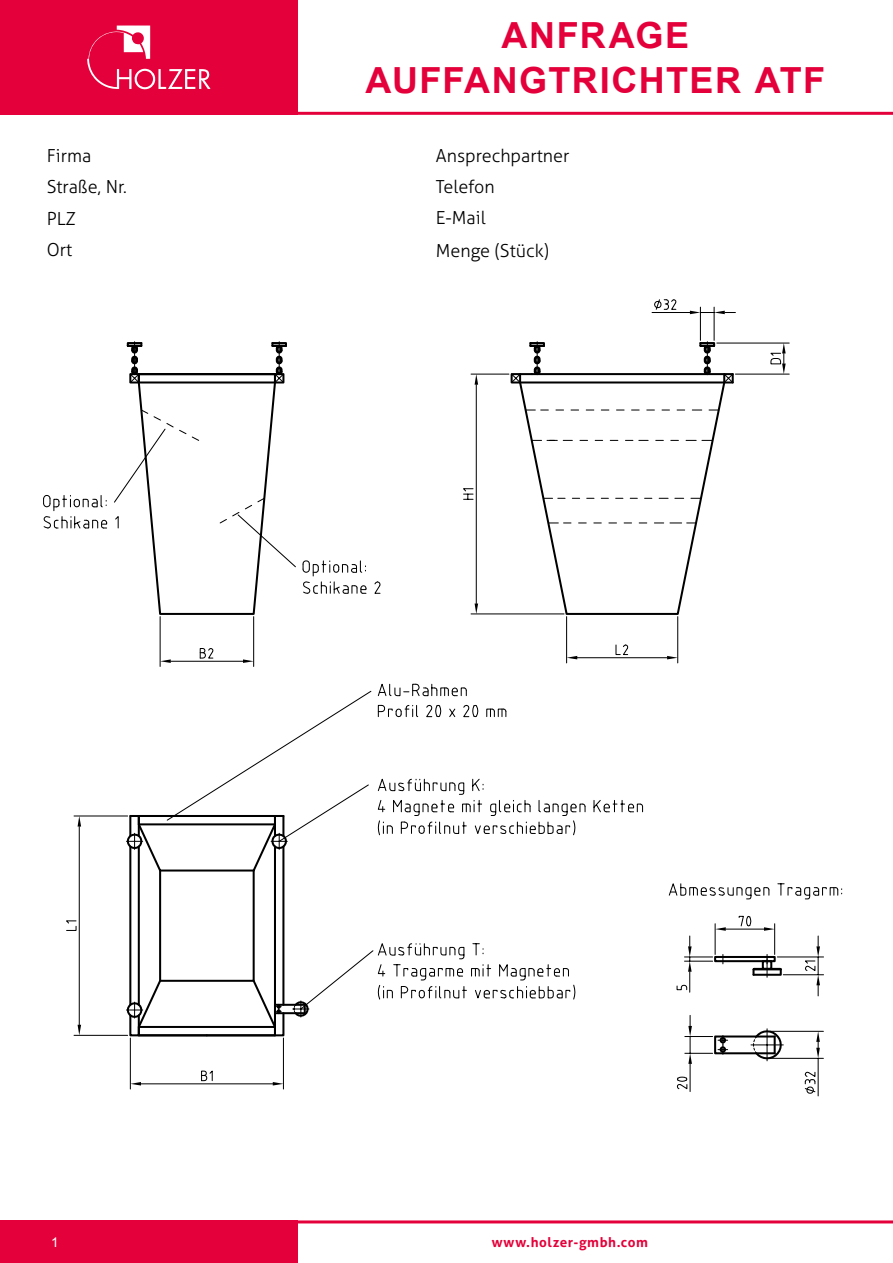
<style>
.page{position:relative;width:893px;height:1263px;background:#fff}
.page>*{position:absolute;margin:0;border:0;box-sizing:border-box;transform-origin:0 0}
.t1{font:700 36px/45px "Arial";letter-spacing:.04em;color:#e4003a;text-align:center}
.t2{font:300 18px/32.4px "Aller";color:#000}
.t3{font:700 13.5px "Aller";letter-spacing:.04em;color:#e4003a}
.t4{font:13.5px "Arial";color:#fff}
</style>
<div class="page">
<div style="left:0;top:1220px;width:298px;height:43px;background:#e4003a"></div>
<div style="left:0;top:0;width:298px;height:115px;background:#e4003a"></div>
<svg style="left:87px;top:25px;width:123px;height:65px"></svg>
<hr style="left:298px;top:112px;width:595px;height:3px;background:#e4003a">
<hr style="left:298px;top:1220px;width:595px;height:3px;background:#e4003a">
<svg style="left:129px;top:373px;width:605px;height:717px"></svg>
<svg style="left:130px;top:1082px;width:11px;height:3px"></svg>
<svg style="left:273px;top:1082px;width:10px;height:3px"></svg>
<svg style="left:201px;top:1069px;width:12px;height:13px"></svg>
<svg style="left:510px;top:341px;width:225px;height:43px"></svg>
<hr style="left:74px;top:815px;width:54px;height:1px;background:#000">
<hr style="left:74px;top:1035px;width:54px;height:1px;background:#000">
<hr style="left:79px;top:826px;width:1px;height:199px;background:#000">
<svg style="left:78px;top:816px;width:3px;height:10px"></svg>
<svg style="left:78px;top:1025px;width:3px;height:10px"></svg>
<svg style="left:66px;top:920px;width:11px;height:11px"></svg>
<hr style="left:717px;top:343px;width:72px;height:1px;background:#000">
<hr style="left:735px;top:374px;width:54px;height:1px;background:#000">
<svg style="left:768px;top:343px;width:18px;height:31px"></svg>
<hr style="left:700px;top:307px;width:1px;height:33px;background:#000">
<hr style="left:714px;top:307px;width:1px;height:33px;background:#000">
<hr style="left:652px;top:312px;width:38px;height:1px;background:#000">
<svg style="left:690px;top:311px;width:45px;height:3px"></svg>
<svg style="left:654px;top:299px;width:23px;height:11px"></svg>
<svg style="left:126px;top:681px;width:518px;height:191px"></svg>
<svg style="left:137px;top:667px;width:141px;height:206px"></svg>
<svg style="left:373px;top:580px;width:8px;height:14px"></svg>
<svg style="left:43px;top:341px;width:324px;height:326px"></svg>
<svg style="left:518px;top:380px;width:209px;height:236px"></svg>
<svg style="left:543px;top:498px;width:22px;height:1px"></svg>
<hr style="left:566px;top:617px;width:1px;height:46px;background:#000">
<hr style="left:677px;top:617px;width:1px;height:46px;background:#000">
<hr style="left:577px;top:657px;width:90px;height:1px;background:#000">
<svg style="left:567px;top:656px;width:10px;height:3px"></svg>
<svg style="left:667px;top:656px;width:11px;height:3px"></svg>
<svg style="left:615px;top:644px;width:14px;height:11px"></svg>
<svg style="left:532px;top:440px;width:25px;height:1px"></svg>
<svg style="left:670px;top:522px;width:26px;height:1px"></svg>
<hr style="left:471px;top:613px;width:93px;height:1px;background:#000">
<hr style="left:471px;top:374px;width:38px;height:1px;background:#000">
<hr style="left:476px;top:385px;width:1px;height:218px;background:#000">
<svg style="left:475px;top:603px;width:3px;height:11px"></svg>
<svg style="left:475px;top:374px;width:3px;height:11px"></svg>
<svg style="left:461px;top:488px;width:13px;height:12px"></svg>
<div style="left:714px;top:956px;width:62px;height:6px;border:2px solid #000"></div>
<svg style="left:749px;top:954px;width:35px;height:23px"></svg>
<div style="left:714px;top:1035px;width:62px;height:19px;border:2px solid #000"></div>
<svg style="left:668px;top:880px;width:102px;height:20px"></svg>
<svg style="left:778px;top:883px;width:64px;height:17px"></svg>
<hr style="left:777px;top:956px;width:46px;height:1px;background:#000">
<hr style="left:783px;top:974px;width:40px;height:1px;background:#000">
<svg style="left:803px;top:936px;width:17px;height:60px"></svg>
<svg style="left:676px;top:1015px;width:52px;height:76px"></svg>
<hr style="left:715px;top:924px;width:1px;height:30px;background:#000">
<hr style="left:774px;top:924px;width:1px;height:30px;background:#000">
<hr style="left:726px;top:928px;width:38px;height:1px;background:#000">
<svg style="left:676px;top:927px;width:50px;height:65px"></svg>
<svg style="left:764px;top:927px;width:11px;height:4px"></svg>
<svg style="left:738px;top:915px;width:14px;height:12px"></svg>
<hr style="left:770px;top:1031px;width:53px;height:1px;background:#000">
<hr style="left:770px;top:1058px;width:53px;height:1px;background:#000">
<hr style="left:818px;top:1058px;width:1px;height:38px;background:#000">
<svg style="left:816px;top:1031px;width:4px;height:27px"></svg>
<svg style="left:804px;top:1071px;width:12px;height:23px"></svg>
<svg style="left:750px;top:1028px;width:34px;height:34px"></svg>
<div style="left:274px;top:1004px;width:32px;height:10px;border:2px solid #000"></div>
<svg style="left:126px;top:978px;width:157px;height:51px"></svg>
<svg style="left:292px;top:940px;width:284px;height:78px"></svg>
<h1 class="t1" style="left:365px;top:14px;width:461px">ANFRAGE<br>AUFFANGTRICHTER ATF</h1>
<p class="t2" style="left:47px;top:140px;width:46px">Firma</p>
<p class="t2" style="left:436px;top:140px;width:135px">Ansprechpartner</p>
<p class="t2" style="left:47px;top:171px;width:82px">Straße, Nr.</p>
<p class="t2" style="left:436px;top:171px;width:60px">Telefon</p>
<p class="t2" style="left:47px;top:202px;width:30px">PLZ</p>
<p class="t2" style="left:47px;top:234px;width:27px">Ort</p>
<p class="t2" style="left:436px;top:202px;width:115px">E-Mail<br>Menge (Stück)</p>
<p class="t4" style="left:51px;top:1233px;width:9px">1</p>
<p class="t3" style="left:492px;top:1233px;width:158px">www.holzer-gmbh.com</p>
</div>
